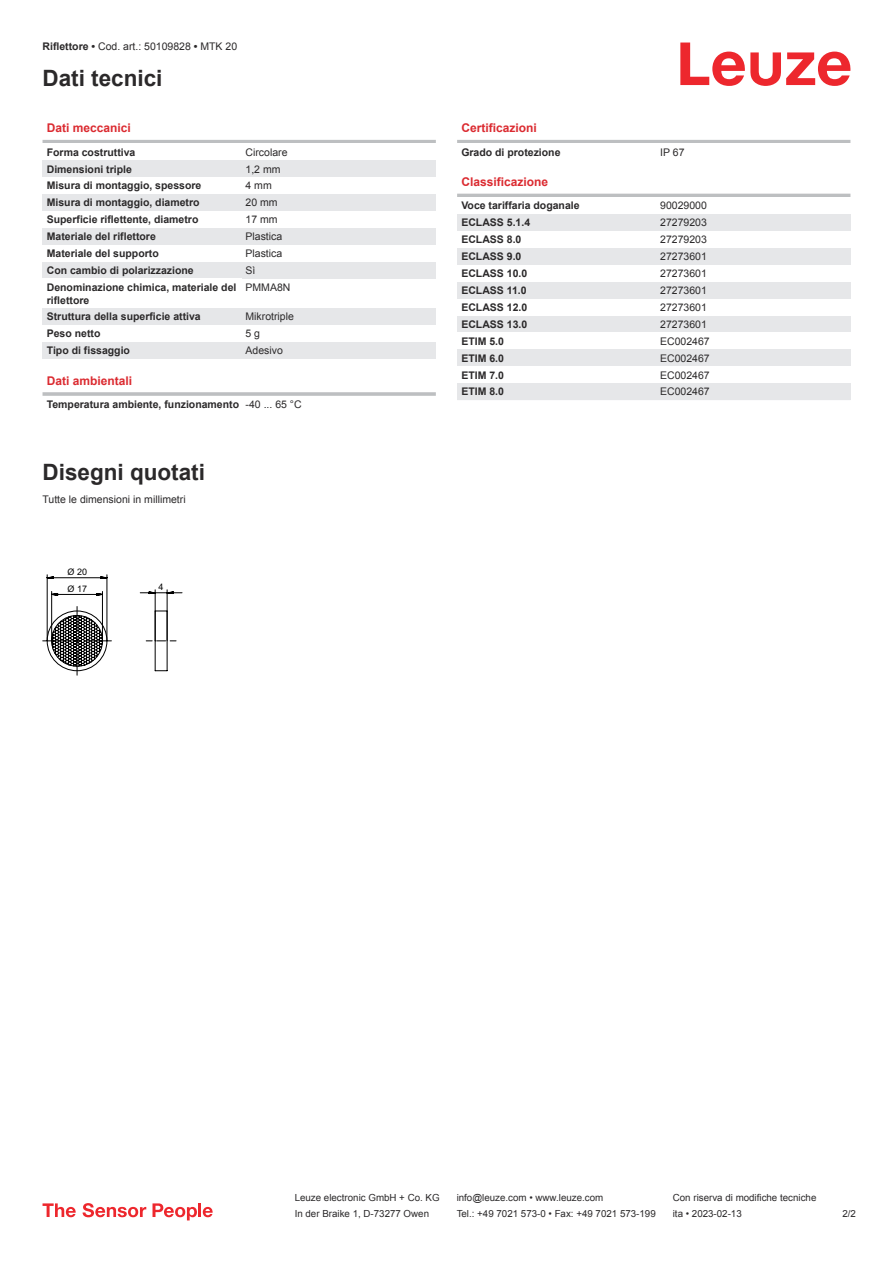
<style>
.page{position:relative;width:893px;height:1263px;background:#fff}
.page>*{position:absolute;margin:0;border:0;box-sizing:border-box;transform-origin:0 0}
.t1{font:700 22.5px "Arial";color:#2b292a}
.t2{font:700 12px "Arial";color:#db2a30}
.t3{font:700 10.5px/12.6px "Arial";color:#2b292a}
.t4{font:10.5px "Arial";color:#2b292a}
.t5{font:9.75px "Arial";color:#2b292a}
.t6{font:9px/17.1px "Arial";color:#000}
.s1{font-weight:700}
.s2{font-weight:400}
</style>
<div class="page">
<svg style="left:680px;top:43px;width:170px;height:43px"></svg>
<hr style="left:43px;top:140px;width:393px;height:3px;background:#bdbfc1">
<div style="left:43px;top:160px;width:199px;height:17px;background:#e6e7e9"></div>
<div style="left:242px;top:160px;width:194px;height:17px;background:#e6e7e9"></div>
<div style="left:43px;top:194px;width:199px;height:17px;background:#e6e7e9"></div>
<div style="left:242px;top:194px;width:194px;height:17px;background:#e6e7e9"></div>
<div style="left:43px;top:228px;width:199px;height:17px;background:#e6e7e9"></div>
<div style="left:242px;top:228px;width:194px;height:17px;background:#e6e7e9"></div>
<div style="left:43px;top:262px;width:199px;height:17px;background:#e6e7e9"></div>
<div style="left:242px;top:262px;width:194px;height:17px;background:#e6e7e9"></div>
<div style="left:43px;top:308px;width:199px;height:17px;background:#e6e7e9"></div>
<div style="left:242px;top:308px;width:194px;height:17px;background:#e6e7e9"></div>
<div style="left:43px;top:342px;width:199px;height:17px;background:#e6e7e9"></div>
<div style="left:242px;top:342px;width:194px;height:17px;background:#e6e7e9"></div>
<hr style="left:43px;top:392px;width:393px;height:4px;background:#c7c9ca">
<hr style="left:457px;top:140px;width:393px;height:3px;background:#bdbfc1">
<hr style="left:457px;top:194px;width:393px;height:3px;background:#bdbfc1">
<div style="left:457px;top:214px;width:200px;height:17px;background:#e6e7e9"></div>
<div style="left:657px;top:214px;width:193px;height:17px;background:#e6e7e9"></div>
<div style="left:457px;top:248px;width:200px;height:17px;background:#e6e7e9"></div>
<div style="left:657px;top:248px;width:193px;height:17px;background:#e6e7e9"></div>
<div style="left:457px;top:282px;width:200px;height:17px;background:#e6e7e9"></div>
<div style="left:657px;top:282px;width:193px;height:17px;background:#e6e7e9"></div>
<div style="left:457px;top:316px;width:200px;height:16px;background:#e6e7e9"></div>
<div style="left:657px;top:316px;width:193px;height:16px;background:#e6e7e9"></div>
<div style="left:457px;top:349px;width:200px;height:17px;background:#e6e7e9"></div>
<div style="left:657px;top:349px;width:193px;height:17px;background:#e6e7e9"></div>
<div style="left:457px;top:383px;width:200px;height:17px;background:#e6e7e9"></div>
<div style="left:657px;top:383px;width:193px;height:17px;background:#e6e7e9"></div>
<svg style="left:43px;top:1203px;width:33px;height:14px"></svg>
<svg style="left:83px;top:1203px;width:63px;height:14px"></svg>
<svg style="left:153px;top:1203px;width:44px;height:17px"></svg>
<hr style="left:198px;top:1203px;width:3px;height:14px;background:#ed272d">
<svg style="left:203px;top:1207px;width:10px;height:10px"></svg>
<svg style="left:43px;top:574px;width:139px;height:101px"></svg>
<p class="t4" style="left:43px;top:43px;width:196px"><span class="s1">Riflettore •</span> Cod. art.: 50109828 <span class="s1">•</span> MTK 20</p>
<h1 class="t1" style="left:43px;top:70px;width:122px">Dati tecnici</h1>
<p class="t2" style="left:47px;top:123px;width:86px">Dati meccanici</p>
<p class="t3" style="left:47px;top:147px;width:90px">Forma costruttiva</p>
<p class="t4" style="left:246px;top:148px;width:43px">Circolare</p>
<p class="t3" style="left:47px;top:164px;width:87px">Dimensioni triple</p>
<p class="t4" style="left:246px;top:165px;width:37px">1,2 mm</p>
<p class="t3" style="left:47px;top:180px;width:156px">Misura di montaggio, spessore</p>
<p class="t4" style="left:246px;top:182px;width:28px">4 mm</p>
<p class="t3" style="left:47px;top:197px;width:154px">Misura di montaggio, diametro</p>
<p class="t4" style="left:246px;top:199px;width:34px">20 mm</p>
<p class="t3" style="left:47px;top:214px;width:153px">Superficie riflettente, diametro</p>
<p class="t4" style="left:246px;top:216px;width:34px">17 mm</p>
<p class="t3" style="left:47px;top:231px;width:111px">Materiale del riflettore</p>
<p class="t4" style="left:246px;top:232px;width:38px">Plastica</p>
<p class="t3" style="left:47px;top:248px;width:114px">Materiale del supporto</p>
<p class="t4" style="left:246px;top:249px;width:38px">Plastica</p>
<p class="t3" style="left:47px;top:265px;width:149px">Con cambio di polarizzazione</p>
<p class="t4" style="left:246px;top:266px;width:11px">Sì</p>
<p class="t3" style="left:47px;top:282px;width:191px">Denominazione chimica, materiale del riflettore</p>
<p class="t4" style="left:246px;top:283px;width:46px">PMMA8N</p>
<p class="t3" style="left:47px;top:311px;width:156px">Struttura della superficie attiva</p>
<p class="t4" style="left:246px;top:313px;width:50px">Mikrotriple</p>
<p class="t3" style="left:47px;top:328px;width:55px">Peso netto</p>
<p class="t4" style="left:246px;top:330px;width:16px">5 g</p>
<p class="t3" style="left:47px;top:345px;width:85px">Tipo di fissaggio</p>
<p class="t4" style="left:246px;top:347px;width:39px">Adesivo</p>
<p class="t2" style="left:47px;top:376px;width:87px">Dati ambientali</p>
<p class="t3" style="left:47px;top:399px;width:256px">Temperatura ambiente, funzionamento <span class="s2">-40 ... 65 °C</span></p>
<h1 class="t1" style="left:43px;top:464px;width:164px">Disegni quotati</h1>
<p class="t4" style="left:43px;top:495px;width:145px">Tutte le dimensioni in millimetri</p>
<p class="t6" style="left:68px;top:564px;width:21px">Ø 20<br>Ø 17</p>
<p class="t6" style="left:159px;top:578px;width:7px">4</p>
<p class="t2" style="left:461px;top:123px;width:77px">Certificazioni</p>
<p class="t3" style="left:461px;top:147px;width:101px">Grado di protezione</p>
<p class="t4" style="left:660px;top:148px;width:26px">IP 67</p>
<p class="t2" style="left:461px;top:177px;width:88px">Classificazione</p>
<p class="t3" style="left:461px;top:200px;width:120px">Voce tariffaria doganale</p>
<p class="t4" style="left:660px;top:202px;width:48px">90029000</p>
<p class="t3" style="left:461px;top:217px;width:70px">ECLASS 5.1.4</p>
<p class="t4" style="left:660px;top:219px;width:48px">27279203</p>
<p class="t3" style="left:461px;top:234px;width:62px">ECLASS 8.0</p>
<p class="t4" style="left:660px;top:236px;width:48px">27279203</p>
<p class="t3" style="left:461px;top:251px;width:62px">ECLASS 9.0</p>
<p class="t4" style="left:660px;top:252px;width:48px">27273601</p>
<p class="t3" style="left:461px;top:268px;width:67px">ECLASS 10.0</p>
<p class="t4" style="left:660px;top:269px;width:48px">27273601</p>
<p class="t3" style="left:461px;top:285px;width:67px">ECLASS 11.0</p>
<p class="t4" style="left:660px;top:286px;width:48px">27273601</p>
<p class="t3" style="left:461px;top:302px;width:67px">ECLASS 12.0</p>
<p class="t4" style="left:660px;top:303px;width:48px">27273601</p>
<p class="t3" style="left:461px;top:319px;width:67px">ECLASS 13.0</p>
<p class="t4" style="left:660px;top:320px;width:48px">27273601</p>
<p class="t3" style="left:461px;top:336px;width:44px">ETIM 5.0</p>
<p class="t4" style="left:660px;top:337px;width:51px">EC002467</p>
<p class="t3" style="left:461px;top:353px;width:44px">ETIM 6.0</p>
<p class="t4" style="left:660px;top:354px;width:51px">EC002467</p>
<p class="t3" style="left:461px;top:369px;width:44px">ETIM 7.0</p>
<p class="t4" style="left:660px;top:371px;width:51px">EC002467</p>
<p class="t3" style="left:461px;top:386px;width:44px">ETIM 8.0</p>
<p class="t4" style="left:660px;top:388px;width:51px">EC002467</p>
<p class="t5" style="left:295px;top:1194px;width:146px">Leuze electronic GmbH + Co. KG</p>
<p class="t5" style="left:457px;top:1194px;width:148px">info@leuze.com • www.leuze.com</p>
<p class="t5" style="left:673px;top:1194px;width:145px">Con riserva di modifiche tecniche</p>
<p class="t5" style="left:295px;top:1210px;width:136px">In der Braike 1, D-73277 Owen</p>
<p class="t5" style="left:457px;top:1210px;width:201px">Tel.: +49 7021 573-0 • Fax: +49 7021 573-199</p>
<p class="t5" style="left:673px;top:1210px;width:70px">ita • 2023-02-13</p>
<p class="t5" style="left:842px;top:1210px;width:15px">2 /2</p>
</div>
